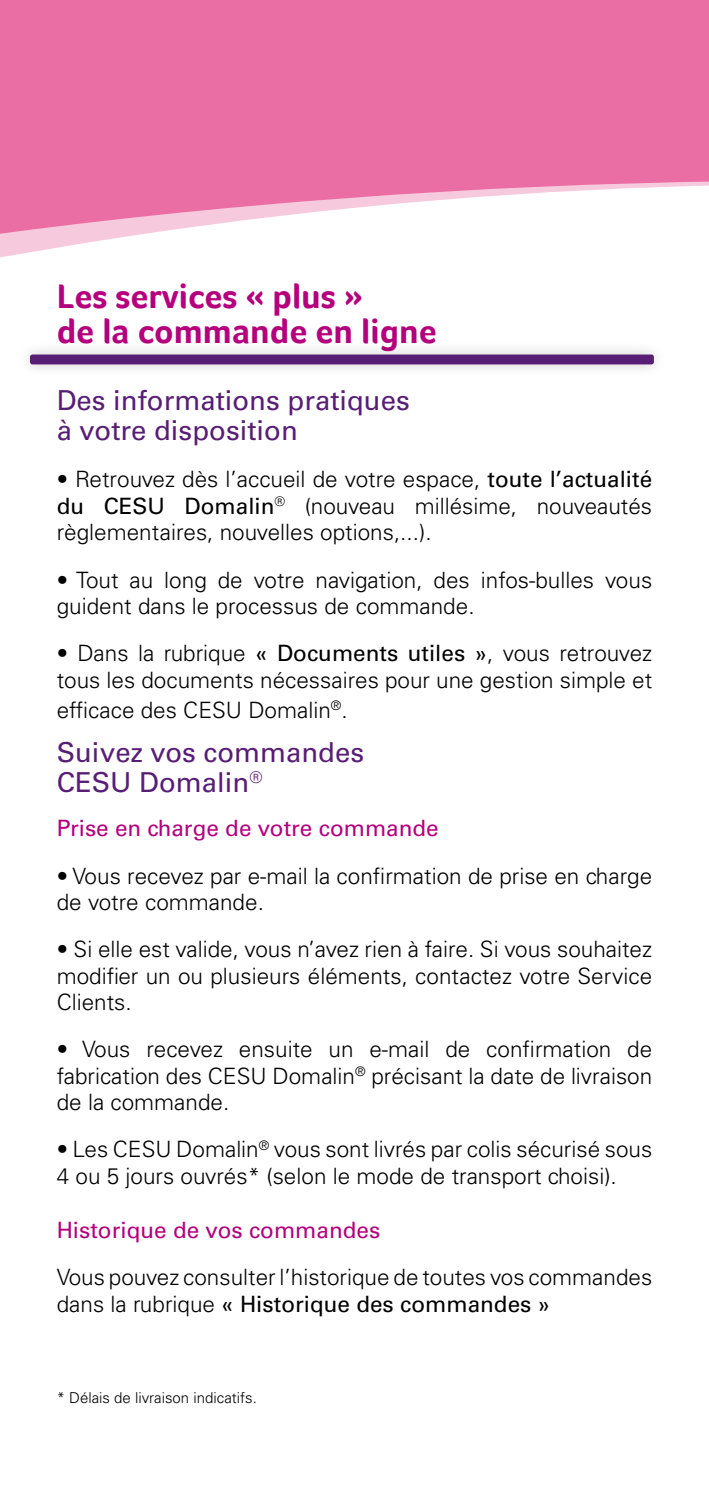
<style>
.page{position:relative;width:709px;height:1489px;background:#fff}
.page>*{position:absolute;margin:0;border:0;box-sizing:border-box;transform-origin:0 0}
.t1{font:700 35px/35px "Foco";color:#b4007c}
.t2{font:27.5px/30px "Univers LT Std";color:#581d74}
.t3{font:300 22.5px/26.2px "Univers LT Std";color:#000}
.t4{font:22.5px "Univers LT Std";color:#b4007c}
.t5{font:300 15px "Univers LT Std";color:#000}
.s1{font-weight:400}
</style>
<div class="page">
<svg style="left:0;top:238px;width:116px;height:20px"></svg>
<svg style="left:0;top:0;width:709px;height:238px;background:#ec82af"></svg>
<div style="left:16px;top:341px;width:650px;height:37px;background:#000;opacity:.2"></div>
<div style="left:30px;top:354px;width:624px;height:10px;background:#581d74;border-radius:2px"></div>
<h1 class="t1" style="left:57px;top:279px;width:381px">Les services « plus »<br>de la commande en ligne</h1>
<p class="t2" style="left:57px;top:385px;width:354px">Des informations pratiques à votre disposition</p>
<p class="t3" style="left:57px;top:466px;width:597px;text-align:justify">• Retrouvez dès l’accueil de votre espace, <span class="s1">toute l’actualité du CESU Domalin</span><sup>®</sup> (nouveau millésime, nouveautés règlementaires, nouvelles options,...).</p>
<p class="t3" style="left:57px;top:566px;width:597px">• Tout au long de votre navigation, des infos-bulles vous guident dans le processus de commande.</p>
<p class="t3" style="left:57px;top:640px;width:597px">• Dans la rubrique <span class="s1">« Documents utiles »</span>, vous retrouvez tous les documents nécessaires pour une gestion simple et</p>
<p class="t3" style="left:57px;top:696px;width:292px">efficace des CESU Domalin<sup>®</sup>.</p>
<p class="t2" style="left:57px;top:737px;width:309px">Suivez vos commandes<br>CESU Domalin<sup>®</sup></p>
<p class="t4" style="left:57px;top:814px;width:383px">Prise en charge de votre commande</p>
<p class="t3" style="left:57px;top:862px;width:597px">• Vous recevez par e-mail la confirmation de prise en charge de votre commande.</p>
<p class="t3" style="left:57px;top:936px;width:597px;text-align:justify">• Si elle est valide, vous n’avez rien à faire. Si vous souhaitez modifier un ou plusieurs éléments, contactez votre Service Clients.</p>
<p class="t3" style="left:57px;top:1036px;width:597px;text-align:justify">• Vous recevez ensuite un e-mail de confirmation de fabrication des CESU Domalin<sup>®</sup> précisant la date de livraison de la commande.</p>
<p class="t3" style="left:57px;top:1136px;width:597px">• Les CESU Domalin<sup>®</sup> vous sont livrés par colis sécurisé sous<br>4 ou 5 jours ouvrés* (selon le mode de transport choisi).</p>
<p class="t4" style="left:57px;top:1216px;width:325px">Historique de vos commandes</p>
<p class="t3" style="left:57px;top:1264px;width:597px">Vous pouvez consulter l’historique de toutes vos commandes dans la rubrique <span class="s1">« Historique des commandes »</span></p>
<p class="t5" style="left:57px;top:1388px;width:202px">* Délais de livraison indicatifs.</p>
</div>
